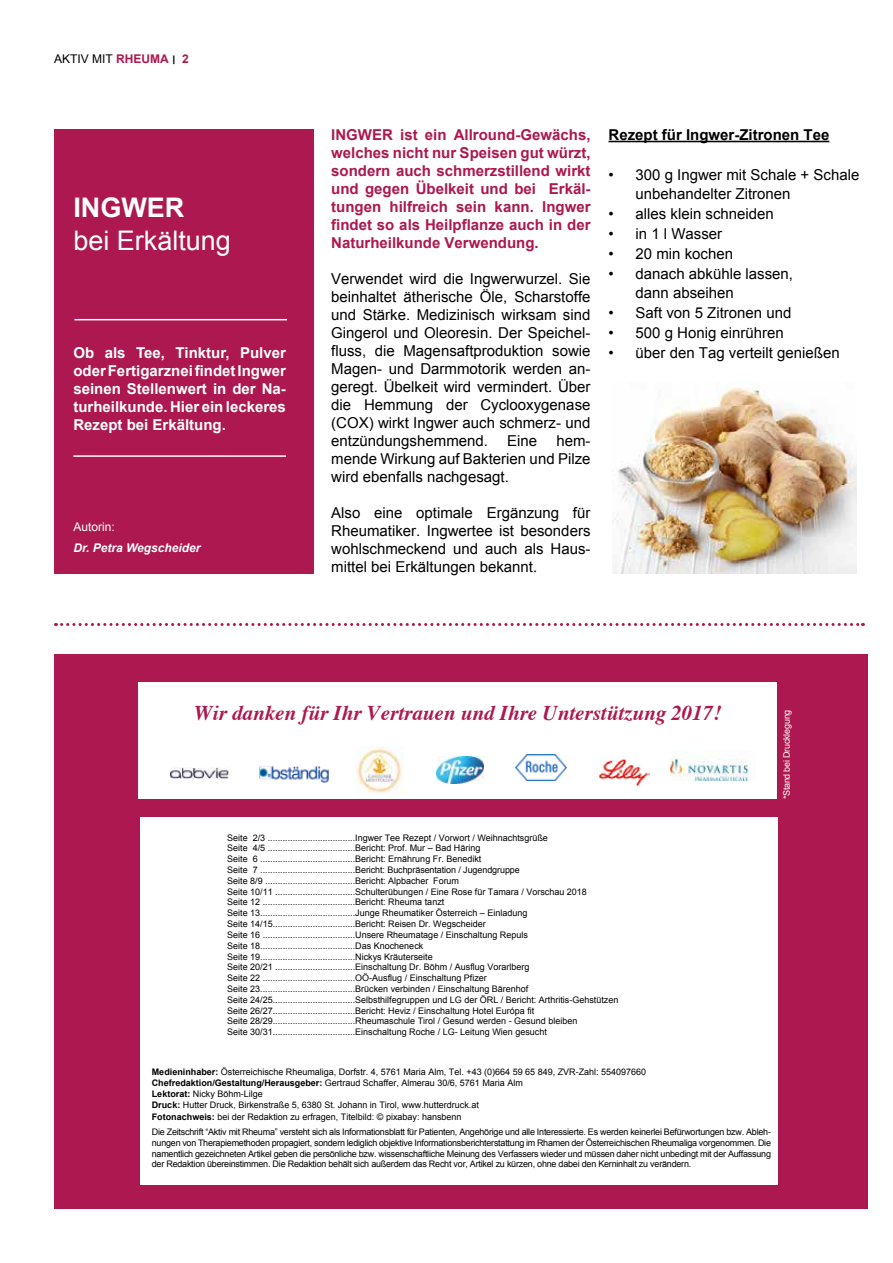
<style>
.page{position:relative;width:893px;height:1263px;background:#fff}
.page>*{position:absolute;margin:0;border:0;box-sizing:border-box;transform-origin:0 0}
.t1{font:27px "Arial";color:#fff}
.t2{font:700 27px "Arial";color:#fff}
.t3{font:italic 700 21px "Times";color:#ac184f}
.t4{font:15px/18px "Arial";color:#000;text-align:justify}
.t5{font:700 15px/18px "Arial";color:#ac184f;text-align:justify}
.t6{font:700 15px/18px "Arial";color:#fff;text-align:justify}
.t7{font:700 15px "Arial";color:#000}
.t8{font:italic 700 12px "Arial";color:#fff}
.t9{font:12px "Arial";color:#000}
.t10{font:12px "Arial";color:#fff}
.t11{font:9px/10.8px "Arial";color:#000}
.t12{font:9px/15.3px "Arial";letter-spacing:-.025em;color:#000}
.t13{font:9px "Arial";letter-spacing:-.025em;color:#fff}
.s1{font-weight:700;color:#ac184f}
.s2{font-weight:700}
</style>
<div class="page">
<hr style="left:608px;top:141px;width:221px;height:1px;background:#000">
<div style="left:54px;top:129px;width:260px;height:444px;background:#ac184f"></div>
<hr style="left:73px;top:455px;width:213px;height:2px;background:#fff">
<hr style="left:74px;top:319px;width:213px;height:1px;background:#fff">
<img style="left:612px;top:387px;width:245px;height:186px">
<div style="left:54px;top:655px;width:814px;height:554px;background:#ac184f"></div>
<div style="left:140px;top:817px;width:637px;height:368px;background:#fff"></div>
<div style="left:138px;top:682px;width:639px;height:117px;background:#fff"></div>
<img style="left:437px;top:757px;width:46px;height:27px">
<img style="left:515px;top:754px;width:51px;height:27px">
<img style="left:355px;top:746px;width:48px;height:48px">
<img style="left:259px;top:766px;width:70px;height:17px">
<img style="left:599px;top:759px;width:51px;height:27px">
<img style="left:170px;top:767px;width:58px;height:12px">
<img style="left:670px;top:750px;width:79px;height:30px">
<svg style="left:56px;top:623px;width:807px;height:3px"></svg>
<h3 class="t9" style="left:54px;top:51px;width:136px">AKTIV MIT <span class="s1">RHEUMA</span> <span class="s2">׀</span> <span class="s1">2</span></h3>
<h1 class="t2" style="left:73px;top:190px;width:112px">INGWER</h1>
<h1 class="t1" style="left:73px;top:223px;width:159px">bei Erkältung</h1>
<h3 class="t6" style="left:73px;top:344px;width:214px">Ob als Tee, Tinktur, Pulver oder Fertigarznei findet Ingwer seinen Stellenwert in der Na&shy;turheilkunde. Hier ein leckeres Rezept bei Erkältung.</h3>
<h3 class="t10" style="left:73px;top:519px;width:43px">Autorin:</h3>
<h3 class="t8" style="left:73px;top:540px;width:129px">Dr. Petra Wegscheider</h3>
<p class="t5" style="left:331px;top:126px;width:261px">INGWER ist ein Allround-Gewächs, welches nicht nur Speisen gut würzt, sondern auch schmerzstillend wirkt und gegen Übelkeit und bei Erkäl&shy;tungen hilfreich sein kann. Ingwer findet so als Heilpflanze auch in der Naturheilkunde Verwendung.</p>
<p class="t4" style="left:331px;top:270px;width:261px">Verwendet wird die Ingwerwurzel. Sie beinhaltet ätherische Öle, Scharstoffe und Stärke. Medizinisch wirksam sind Gingerol und Oleoresin. Der Speichel&shy;fluss, die Magensaftproduktion sowie Magen- und Darmmotorik werden an&shy;geregt. Übelkeit wird vermindert. Über die Hemmung der Cyclooxygenase (COX) wirkt Ingwer auch schmerz- und entzündungshemmend.</p>
<h3 class="t4" style="left:331px;top:432px;width:261px;text-indent:225px">hem&shy;mende Wirkung auf Bakterien und Pilze wird ebenfalls nachgesagt.</h3>
<h3 class="t4" style="left:331px;top:504px;width:261px">Also eine optimale Ergänzung für Rheumatiker. Ingwertee ist besonders wohlschmeckend und auch als Haus&shy;mittel bei Erkältungen bekannt.</h3>
<h3 class="t4" style="left:507px;top:432px;width:32px">Eine</h3>
<h3 class="t7" style="left:608px;top:125px;width:222px">Rezept für Ingwer-Zitronen Tee</h3>
<h3 class="t4" style="left:635px;top:164px;width:225px;line-height:19.8px;text-indent:-27px">• 300 g Ingwer mit Schale + Schale unbehandelter Zitronen</h3>
<h3 class="t4" style="left:608px;top:205px;width:167px">• alles klein schneiden</h3>
<h3 class="t4" style="left:608px;top:225px;width:115px">• in 1 l Wasser</h3>
<h3 class="t4" style="left:608px;top:245px;width:126px">• 20 min kochen</h3>
<h3 class="t4" style="left:635px;top:263px;width:159px;line-height:19.8px;text-indent:-27px">• danach abkühle lassen, dann abseihen</h3>
<h3 class="t4" style="left:608px;top:304px;width:184px">• Saft von 5 Zitronen und</h3>
<h3 class="t4" style="left:608px;top:324px;width:177px">• 500 g Honig einrühren</h3>
<h3 class="t4" style="left:608px;top:344px;width:233px">• über den Tag verteilt genießen</h3>
<h2 class="t3" style="left:194px;top:693px;width:529px">Wir danken für Ihr Vertrauen und Ihre Unterstützung 2017!</h2>
<p class="t13" style="left:781px;top:799px;width:91px;rotate:-90deg">*Stand bei Drucklegung</p>
<p class="t11" style="left:227px;top:832px;width:393px">Seite 2/3 ...................................Ingwer Tee Rezept / Vorwort / Weihnachtsgrüße<br>Seite 4/5 ...................................Bericht: Prof. Mur – Bad Häring<br>Seite 6 ......................................Bericht: Ernährung Fr. Benedikt<br>Seite 7 ......................................Bericht: Buchpräsentation / Jugendgruppe<br>Seite 8/9 ....................................Bericht: Alpbacher Forum<br>Seite 10/11 ................................Schulterübungen / Eine Rose für Tamara / Vorschau 2018<br>Seite 12 .....................................Bericht: Rheuma tanzt<br>Seite 13......................................Junge Rheumatiker Österreich – Einladung<br>Seite 14/15.................................Bericht: Reisen Dr. Wegscheider<br>Seite 16 .....................................Unsere Rheumatage / Einschaltung Repuls<br>Seite 18......................................Das Knocheneck<br>Seite 19......................................Nickys Kräuterseite<br>Seite 20/21 ................................Einschaltung Dr. Böhm / Ausflug Vorarlberg<br>Seite 22 .....................................OÖ-Ausflug / Einschaltung Pfizer<br>Seite 23......................................Brücken verbinden / Einschaltung Bärenhof<br>Seite 24/25.................................Selbsthilfegruppen und LG der ÖRL / Bericht: Arthritis-Gehstützen Seite 26/27.................................Bericht: Heviz / Einschaltung Hotel Európa fit<br>Seite 28/29.................................Rheumaschule Tirol / Gesund werden - Gesund bleiben<br>Seite 30/31.................................Einschaltung Roche / LG- Leitung Wien gesucht</p>
<p class="t11" style="left:152px;top:1067px;width:496px"><span class="s2">Medieninhaber:</span> Österreichische Rheumaliga, Dorfstr. 4, 5761 Maria Alm, Tel. +43 (0)664 59 65 849, ZVR-Zahl: 554097660<br><span class="s2">Chefredaktion/Gestaltung/Herausgeber:</span> Gertraud Schaffer, Almerau 30/6, 5761 Maria Alm<br><span class="s2">Lektorat:</span> Nicky Böhm-Lilge<br><span class="s2">Druck:</span> Hutter Druck, Birkenstraße 5, 6380 St. Johann in Tirol, www.hutterdruck.at</p>
<p class="t12" style="left:152px;top:1109px;width:621px"><span class="s2">Fotonachweis:</span> bei der Redaktion zu erfragen, Titelbild: © pixabay: hansbenn<br>Die Zeitschrift “Aktiv mit Rheuma” versteht sich als Informationsblatt für Patienten, Angehörige und alle Interessierte. Es werden keinerlei Befürwortungen bzw. Ableh-</p>
<p class="t11" style="left:152px;top:1137px;width:621px;text-align:justify">nungen von Therapiemethoden propagiert, sondern lediglich objektive Informationsberichterstattung im Rhamen der Österreichischen Rheumaliga vorgenommen. Die namentlich gezeichneten Artikel geben die persönliche bzw. wissenschaftliche Meinung des Verfassers wieder und müssen daher nicht unbedingt mit der Auffassung der Redaktion übereinstimmen. Die Redaktion behält sich außerdem das Recht vor, Artikel zu kürzen, ohne dabei den Kerninhalt zu verändern.</p>
</div>
